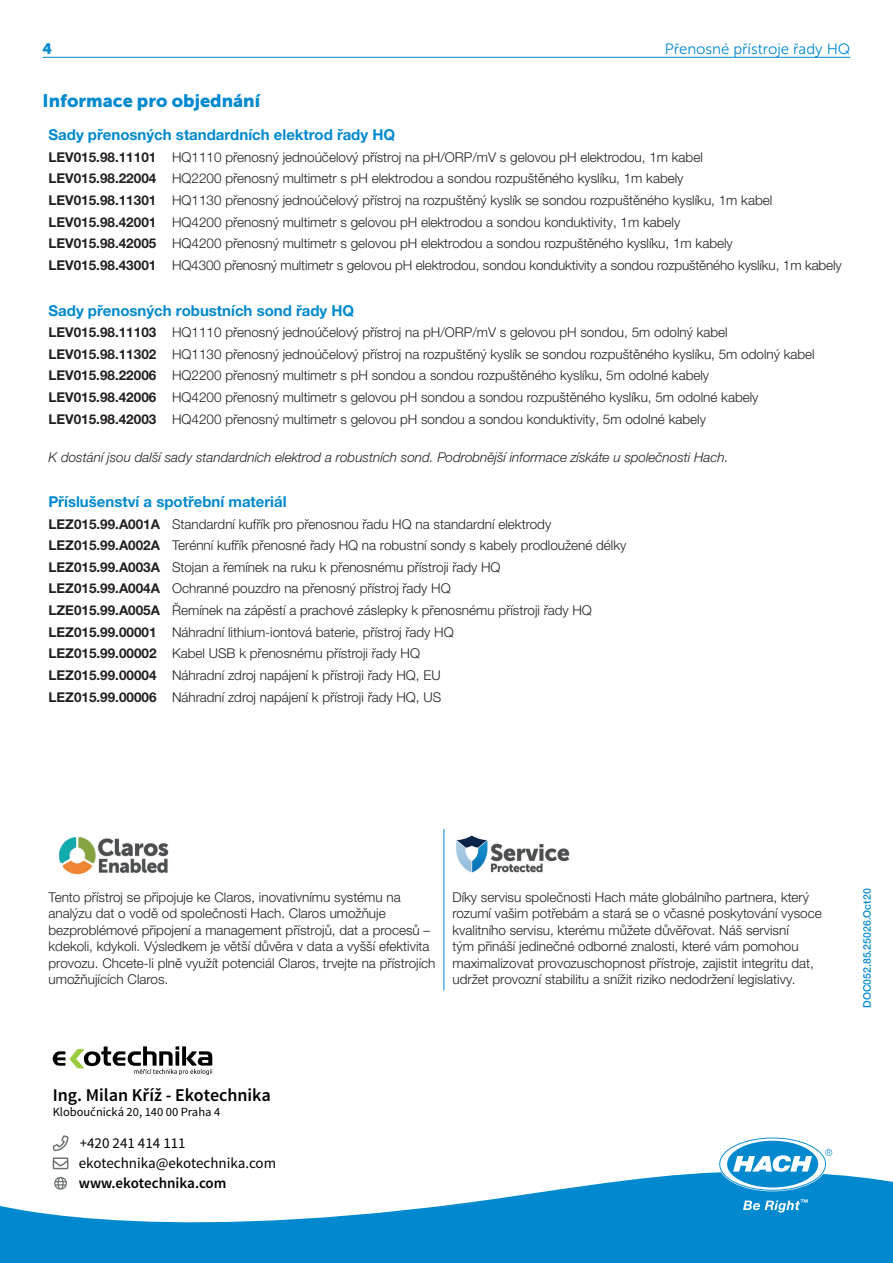
<style>
.page{position:relative;width:893px;height:1263px;background:#fff}
.page>*{position:absolute;margin:0;border:0;box-sizing:border-box;transform-origin:0 0}
.t1{font:600 18px "Source Sans Pro";color:#000001}
.Head_2{font:18px "Museo Sans 900";color:#0089cf}
.Head_3{font:700 15px "Helvetica Neue LTW1 G";color:#0089cf}
.t2{font:15px/20.1px "Source Sans Pro";color:#000001}
.Head_3-2{font:15px "Museo Sans 300";color:#0089cf}
.t3{font:600 15px "Source Sans Pro";color:#000001}
.Head_3-3{font:15px "Museo Sans 900";color:#0089cf}
.Text_1{font:300 13.5px/16.5px "Helvetica Neue LTW1 G";color:#231f20}
.Text_1_Text_1_Bold{font:700 13.5px "Helvetica Neue LTW1 G";color:#231f20}
.TableNote{font:italic 300 13.5px "Helvetica Neue LTW1 G";color:#231f20}
.t4{font:12.45px "Source Sans Pro";color:#000001}
.t5{font:500 10.5px "Helvetica Neue LTW1 G";color:#0089cf}
</style>
<div class="page">
<svg style="left:0;top:1168px;width:893px;height:95px;fill:#0089cf"></svg>
<svg style="left:720px;top:1138px;width:112px;height:52px"></svg>
<svg style="left:743px;top:1199px;width:65px;height:13px"></svg>
<hr style="left:43px;top:57px;width:807px;height:1px;background:#0089cf">
<img style="left:58px;top:837px;width:111px;height:38px">
<img style="left:456px;top:835px;width:114px;height:38px">
<hr style="left:443px;top:829px;width:1px;height:161px;background:#0089cf">
<svg style="left:53px;top:1046px;width:159px;height:29px"></svg>
<svg style="left:53px;top:1157px;width:15px;height:12px"></svg>
<svg style="left:53px;top:1135px;width:15px;height:16px"></svg>
<svg style="left:54px;top:1177px;width:13px;height:13px"></svg>
<p class="Head_3-3" style="left:43px;top:40px;width:11px">4</p>
<p class="Head_3-2" style="left:665px;top:41px;width:187px">Přenosné přístroje řady HQ</p>
<p class="Head_2" style="left:43px;top:91px;width:219px">Informace pro objednání</p>
<p class="Head_3" style="left:49px;top:125px;width:348px">Sady přenosných standardních elektrod řady HQ</p>
<p class="Text_1_Text_1_Bold" style="left:49px;top:149px;width:109px">LEV015.98.11101</p>
<p class="Text_1" style="left:172px;top:149px;width:532px">HQ1110 přenosný jednoúčelový přístroj na pH/ORP/mV s gelovou pH elektrodou, 1m kabel</p>
<p class="Text_1_Text_1_Bold" style="left:49px;top:170px;width:109px">LEV015.98.22004</p>
<p class="Text_1" style="left:172px;top:170px;width:513px">HQ2200 přenosný multimetr s pH elektrodou a sondou rozpuštěného kyslíku, 1m kabely</p>
<p class="Text_1_Text_1_Bold" style="left:49px;top:192px;width:109px">LEV015.98.11301</p>
<p class="Text_1" style="left:172px;top:192px;width:602px">HQ1130 přenosný jednoúčelový přístroj na rozpuštěný kyslík se sondou rozpuštěného kyslíku, 1m kabel</p>
<p class="Text_1_Text_1_Bold" style="left:49px;top:213px;width:109px">LEV015.98.42001</p>
<p class="Text_1" style="left:172px;top:213px;width:510px">HQ4200 přenosný multimetr s gelovou pH elektrodou a sondou konduktivity, 1m kabely</p>
<p class="Text_1_Text_1_Bold" style="left:49px;top:235px;width:109px">LEV015.98.42005</p>
<p class="Text_1" style="left:172px;top:235px;width:562px">HQ4200 přenosný multimetr s gelovou pH elektrodou a sondou rozpuštěného kyslíku, 1m kabely</p>
<p class="Text_1_Text_1_Bold" style="left:49px;top:257px;width:109px">LEV015.98.43001</p>
<p class="Text_1" style="left:172px;top:257px;width:671px">HQ4300 přenosný multimetr s gelovou pH elektrodou, sondou konduktivity a sondou rozpuštěného kyslíku, 1m kabely</p>
<p class="Head_3" style="left:49px;top:301px;width:307px">Sady přenosných robustních sond řady HQ</p>
<p class="Text_1_Text_1_Bold" style="left:49px;top:324px;width:109px">LEV015.98.11103</p>
<p class="Text_1" style="left:172px;top:324px;width:557px">HQ1110 přenosný jednoúčelový přístroj na pH/ORP/mV s gelovou pH sondou, 5m odolný kabel</p>
<p class="Text_1_Text_1_Bold" style="left:49px;top:346px;width:109px">LEV015.98.11302</p>
<p class="Text_1" style="left:172px;top:346px;width:644px">HQ1130 přenosný jednoúčelový přístroj na rozpuštěný kyslík se sondou rozpuštěného kyslíku, 5m odolný kabel</p>
<p class="Text_1_Text_1_Bold" style="left:49px;top:367px;width:109px">LEV015.98.22006</p>
<p class="Text_1" style="left:172px;top:367px;width:539px">HQ2200 přenosný multimetr s pH sondou a sondou rozpuštěného kyslíku, 5m odolné kabely</p>
<p class="Text_1_Text_1_Bold" style="left:49px;top:389px;width:109px">LEV015.98.42006</p>
<p class="Text_1" style="left:172px;top:389px;width:588px">HQ4200 přenosný multimetr s gelovou pH sondou a sondou rozpuštěného kyslíku, 5m odolné kabely</p>
<p class="Text_1_Text_1_Bold" style="left:49px;top:411px;width:109px">LEV015.98.42003</p>
<p class="Text_1" style="left:172px;top:411px;width:535px">HQ4200 přenosný multimetr s gelovou pH sondou a sondou konduktivity, 5m odolné kabely</p>
<p class="TableNote" style="left:49px;top:449px;width:682px">K dostání jsou další sady standardních elektrod a robustních sond. Podrobnější informace získáte u společnosti Hach.</p>
<p class="Head_3" style="left:49px;top:492px;width:240px">Příslušenství a spotřební materiál</p>
<p class="Text_1_Text_1_Bold" style="left:49px;top:515px;width:113px">LEZ015.99.A001A</p>
<p class="Text_1" style="left:172px;top:515px;width:381px">Standardní kufřík pro přenosnou řadu HQ na standardní elektrody</p>
<p class="Text_1_Text_1_Bold" style="left:49px;top:537px;width:113px">LEZ015.99.A002A</p>
<p class="Text_1" style="left:172px;top:537px;width:456px">Terénní kufřík přenosné řady HQ na robustní sondy s kabely prodloužené délky</p>
<p class="Text_1_Text_1_Bold" style="left:49px;top:559px;width:113px">LEZ015.99.A003A</p>
<p class="Text_1" style="left:172px;top:559px;width:330px">Stojan a řemínek na ruku k přenosnému přístroji řady HQ</p>
<p class="Text_1_Text_1_Bold" style="left:49px;top:580px;width:113px">LEZ015.99.A004A</p>
<p class="Text_1" style="left:172px;top:580px;width:280px">Ochranné pouzdro na přenosný přístroj řady HQ</p>
<p class="Text_1_Text_1_Bold" style="left:49px;top:602px;width:113px">LZE015.99.A005A</p>
<p class="Text_1" style="left:172px;top:602px;width:421px">Řemínek na zápěstí a prachové záslepky k přenosnému přístroji řady HQ</p>
<p class="Text_1_Text_1_Bold" style="left:49px;top:624px;width:110px">LEZ015.99.00001</p>
<p class="Text_1" style="left:172px;top:624px;width:283px">Náhradní lithium-iontová baterie, přístroj řady HQ</p>
<p class="Text_1_Text_1_Bold" style="left:49px;top:645px;width:110px">LEZ015.99.00002</p>
<p class="Text_1" style="left:172px;top:645px;width:249px">Kabel USB k přenosnému přístroji řady HQ</p>
<p class="Text_1_Text_1_Bold" style="left:49px;top:667px;width:110px">LEZ015.99.00004</p>
<p class="Text_1" style="left:172px;top:667px;width:270px">Náhradní zdroj napájení k přístroji řady HQ, EU</p>
<p class="Text_1_Text_1_Bold" style="left:49px;top:688px;width:110px">LEZ015.99.00006</p>
<p class="Text_1" style="left:172px;top:688px;width:271px">Náhradní zdroj napájení k přístroji řady HQ, US</p>
<p class="Text_1" style="left:49px;top:889px;width:388px">Tento přístroj se připojuje ke Claros, inovativnímu systému na analýzu dat o vodě od společnosti Hach. Claros umožňuje bezproblémové připojení a management přístrojů, dat a procesů – kdekoli, kdykoli. Výsledkem je větší důvěra v data a vyšší efektivita provozu. Chcete-li plně využít potenciál Claros, trvejte na přístrojích umožňujících Claros.</p>
<p class="Text_1" style="left:452px;top:889px;width:371px">Díky servisu společnosti Hach máte globálního partnera, který rozumí vašim potřebám a stará se o včasné poskytování vysoce kvalitního servisu, kterému můžete důvěřovat. Náš servisní<br>tým přináší jedinečné odborné znalosti, které vám pomohou maximalizovat provozuschopnost přístroje, zajistit integritu dat, udržet provozní stabilitu a snížit riziko nedodržení legislativy.</p>
<h1 class="t1" style="left:53px;top:1083px;width:220px">Ing. Milan Kříž - Ekotechnika</h1>
<p class="t4" style="left:53px;top:1104px;width:169px">Kloboučnická 20, 140 00 Praha 4</p>
<p class="t2" style="left:79px;top:1133px;width:199px">+420 241 414 111 ekotechnika@ekotechnika.com</p>
<p class="t3" style="left:79px;top:1174px;width:149px">www.ekotechnika.com</p>
<p class="t5" style="left:861px;top:1008px;width:121px;rotate:-90deg">DOC052.85.25026.Oct20</p>
</div>
